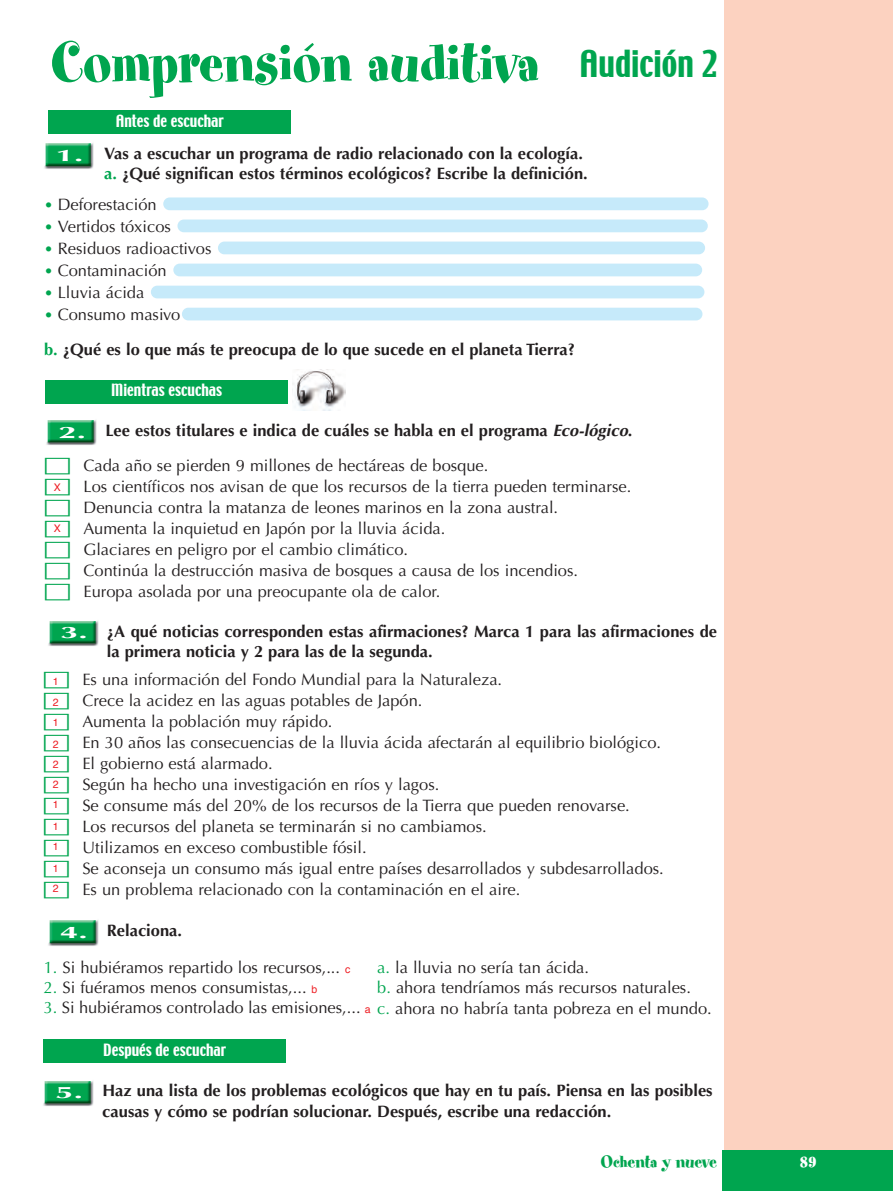
<style>
.page{position:relative;width:893px;height:1191px;background:#fff}
.page>*{position:absolute;margin:0;border:0;box-sizing:border-box;transform-origin:0 0}
.t1{font:63px "Spumoni LP";color:#00a54f}
.t2{font:19.5px "Spumoni LP";color:#00a54f}
.t3{font:19.5px "Spumoni LP";color:#fff}
.t4{font:16.5px/21px "Optima";color:#231f20}
.t5{font:700 16.5px/20.2px "Optima";color:#231f20}
.t6{font:700 16.5px "Optima";color:#fff;scale:2 1}
.t7{font:15px "Techno";color:#fff}
.t8{font:10.5px/20.2px "Helvetica";color:#ee1d23;text-align:justify}
.s1{font-family:"Techno";font-size:33px}
.s2{color:#00a54f}
.s3{font-size:15px;color:#00a54f}
.s4{color:#fff}
.s5{font-style:italic}
.s6{font-family:"Helvetica";font-size:10.5px;color:#ee1d23}
</style>
<div class="page">
<div style="left:724px;top:0;width:169px;height:1191px;background:#fcd2c0"></div>
<div style="left:723px;top:1150px;width:170px;height:41px;background:#00a54f"></div>
<img style="left:44px;top:143px;width:50px;height:26px">
<img style="left:46px;top:420px;width:51px;height:25px">
<img style="left:48px;top:621px;width:51px;height:25px">
<img style="left:48px;top:920px;width:51px;height:26px">
<img style="left:43px;top:1081px;width:51px;height:25px">
<img style="left:292px;top:369px;width:54px;height:41px">
<div style="left:45px;top:380px;width:243px;height:23px;background:#00a54f"></div>
<div style="left:43px;top:1039px;width:243px;height:23px;background:#00a54f"></div>
<div style="left:48px;top:110px;width:243px;height:24px;background:#00a54f"></div>
<div style="left:182px;top:308px;width:520px;height:12px;background:#c6eafa;border-radius:6px"></div>
<div style="left:151px;top:286px;width:553px;height:12px;background:#c6eafa;border-radius:6px"></div>
<div style="left:173px;top:264px;width:529px;height:12px;background:#c6eafa;border-radius:6px"></div>
<div style="left:218px;top:241px;width:487px;height:13px;background:#c6eafa;border-radius:6px"></div>
<div style="left:177px;top:219px;width:531px;height:13px;background:#c6eafa;border-radius:6px"></div>
<div style="left:163px;top:197px;width:545px;height:13px;background:#c6eafa;border-radius:6px"></div>
<h1 class="t1" style="left:50px;top:41px;width:670px">Comprensión auditiva <span class="s1">Audición 2</span></h1>
<p class="t7" style="left:116px;top:112px;width:110px">Antes de escuchar</p>
<p class="t6" style="left:56px;top:148px;width:15px">1.</p>
<p class="t5" style="left:104px;top:145px;width:485px">Vas a escuchar un programa de radio relacionado con la ecología. <span class="s2">a.</span> ¿Qué significan estos términos ecológicos? Escribe la definición.</p>
<p class="t4" style="left:44px;top:196px;width:114px"><span class="s3">•</span> Deforestación</p>
<p class="t4" style="left:44px;top:218px;width:128px"><span class="s3">•</span> Vertidos tóxicos</p>
<p class="t4" style="left:44px;top:240px;width:169px"><span class="s3">•</span> Residuos radioactivos</p>
<p class="t4" style="left:44px;top:262px;width:124px"><span class="s3">•</span> Contaminación</p>
<p class="t4" style="left:44px;top:284px;width:102px"><span class="s3">•</span> Lluvia ácida</p>
<p class="t4" style="left:44px;top:306px;width:138px"><span class="s3">•</span> Consumo masivo</p>
<p class="t5" style="left:44px;top:341px;width:533px"><span class="s2">b.</span> ¿Qué es lo que más te preocupa de lo que sucede en el planeta Tierra?</p>
<p class="t7" style="left:111px;top:381px;width:112px">Mientras escuchas</p>
<p class="t5" style="left:59px;top:422px;width:575px"><span class="s4">2.</span> Lee estos titulares e indica de cuáles se habla en el programa <span class="s5">Eco-lógico</span>.</p>
<p class="t8" style="left:54px;top:478px;width:9px">X</p>
<p class="t8" style="left:54px;top:519px;width:9px">X</p>
<p class="t4" style="left:84px;top:456px;width:549px">Cada año se pierden 9 millones de hectáreas de bosque.<br>Los científicos nos avisan de que los recursos de la tierra pueden terminarse.<br>Denuncia contra la matanza de leones marinos en la zona austral.<br>Aumenta la inquietud en Japón por la lluvia ácida.<br>Glaciares en peligro por el cambio climático.<br>Continúa la destrucción masiva de bosques a causa de los incendios.<br>Europa asolada por una preocupante ola de calor.</p>
<p class="t6" style="left:60px;top:626px;width:15px">3.</p>
<p class="t5" style="left:107px;top:622px;width:612px">¿A qué noticias corresponden estas afirmaciones? Marca 1 para las afirmaciones de la primera noticia y 2 para las de la segunda.</p>
<p class="t8" style="left:53px;top:672px;width:7px">1<br>2<br>1</p>
<p class="t8" style="left:53px;top:734px;width:7px">2<br>2<br>2<br>1</p>
<p class="t8" style="left:53px;top:817px;width:7px">1<br>1</p>
<p class="t8" style="left:53px;top:859px;width:7px">1<br>2</p>
<p class="t4" style="left:82px;top:671px;width:583px">Es una información del Fondo Mundial para la Naturaleza.<br>Crece la acidez en las aguas potables de Japón.<br>Aumenta la población muy rápido.<br>En 30 años las consecuencias de la lluvia ácida afectarán al equilibrio biológico.<br>El gobierno está alarmado.<br>Según ha hecho una investigación en ríos y lagos.<br>Se consume más del 20% de los recursos de la Tierra que pueden renovarse.<br>Los recursos del planeta se terminarán si no cambiamos.<br>Utilizamos en exceso combustible fósil.<br>Se aconseja un consumo más igual entre países desarrollados y subdesarrollados.<br>Es un problema relacionado con la contaminación en el aire.</p>
<p class="t5" style="left:60px;top:922px;width:123px"><span class="s4">4.</span> Relaciona.</p>
<p class="t4" style="left:44px;top:958px;width:308px"><span class="s2">1.</span> Si hubiéramos repartido los recursos,... <span class="s6">c</span></p>
<p class="t4" style="left:44px;top:978px;width:275px"><span class="s2">2.</span> Si fuéramos menos consumistas,... <span class="s6">b</span></p>
<p class="t4" style="left:44px;top:998px;width:670px"><span class="s2">3.</span> Si hubiéramos controlado las emisiones,... <span class="s6">a</span> <span class="s2">c.</span> ahora no habría tanta pobreza en el mundo.</p>
<p class="t4" style="left:377px;top:959px;width:315px;line-height:20.2px"><span class="s2">a.</span> la lluvia no sería tan ácida.<br><span class="s2">b.</span> ahora tendríamos más recursos naturales.</p>
<p class="t6" style="left:56px;top:1085px;width:15px">5.</p>
<p class="t7" style="left:103px;top:1040px;width:124px">Después de escuchar</p>
<p class="t5" style="left:102px;top:1082px;width:612px">Haz una lista de los problemas ecológicos que hay en tu país. Piensa en las posibles causas y cómo se podrían solucionar. Después, escribe una redacción.</p>
<p class="t2" style="left:600px;top:1154px;width:118px">Ochenta y nueve</p>
<p class="t3" style="left:800px;top:1154px;width:18px">89</p>
</div>
